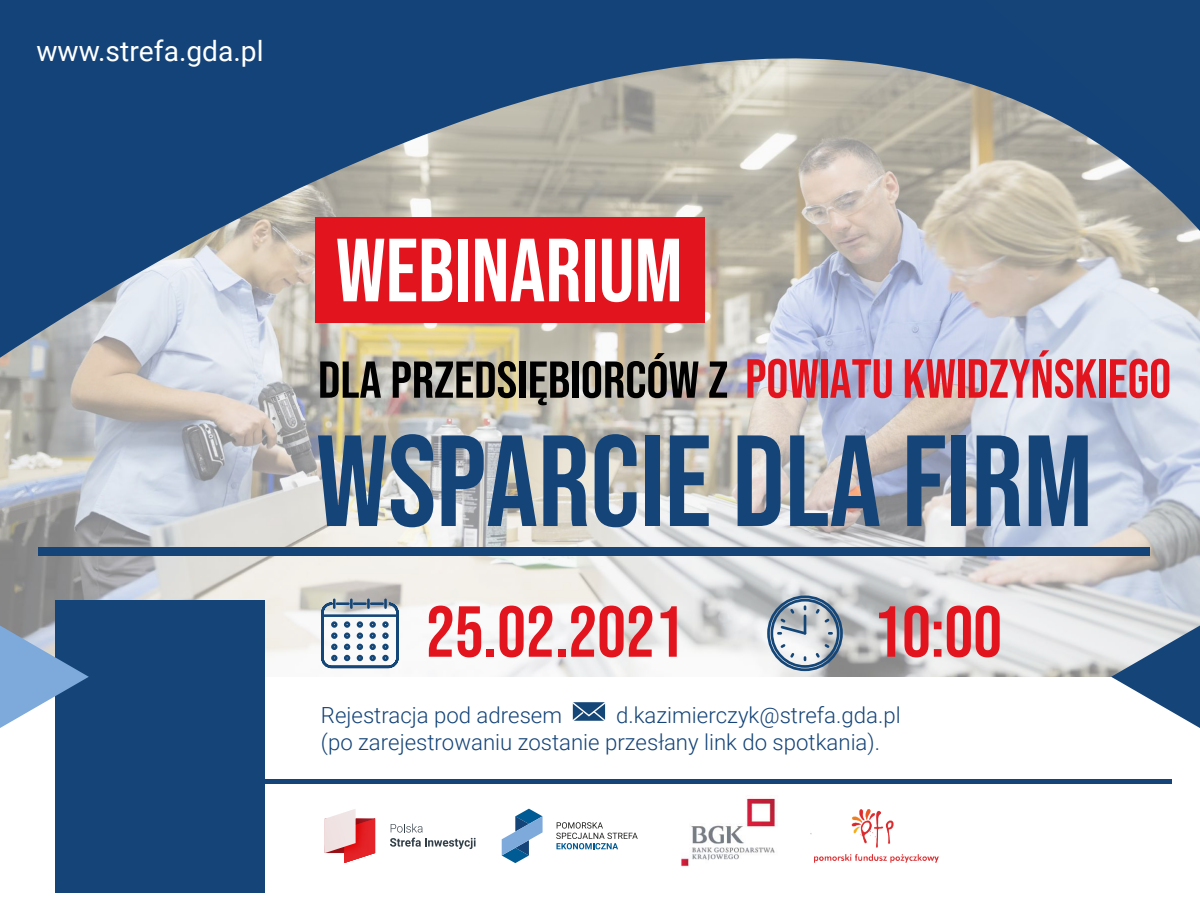
<style>
.page{position:relative;width:1200px;height:900px;background:#fff}
.page>*{position:absolute;margin:0;border:0;box-sizing:border-box;transform-origin:0 0}
.t1{font:129.4px "Bebas Neue";color:#144478}
.t2{font:89.4px "Bebas Neue";color:#fff}
.t3{font:72px "Bebas Neue";color:#e2151f}
.t4{font:55px "Bebas Neue";color:#e2151f}
.t5{font:28.2px "Roboto";color:#fff}
.t6{font:300 22.2px/26.6px "Roboto";color:#144478}
.s1{font-size:51.8px;color:#000}
</style>
<div class="page">
<img style="left:0;top:399px;width:1200px;height:277px">
<svg style="left:0;top:0;width:1200px;height:399px;background:#8494a4"></svg>
<svg style="left:556px;top:822px;width:82px;height:27px"></svg>
<svg style="left:502px;top:809px;width:41px;height:54px"></svg>
<svg style="left:390px;top:824px;width:86px;height:25px"></svg>
<svg style="left:325px;top:809px;width:50px;height:54px"></svg>
<img style="left:814px;top:809px;width:125px;height:53px">
<div style="left:315px;top:217px;width:390px;height:106px;background:#e2151f"></div>
<svg style="left:320px;top:600px;width:80px;height:69px"></svg>
<div style="left:382px;top:655px;width:7px;height:6px;border:3px solid #144678;border-radius:50%"></div>
<div style="left:771px;top:599px;width:69px;height:69px;border:3px solid #144678;border-radius:50%"></div>
<svg style="left:778px;top:607px;width:54px;height:53px"></svg>
<div style="left:767px;top:595px;width:76px;height:76px;border:3px solid #144678;border-radius:50%"></div>
<div style="left:55px;top:600px;width:210px;height:293px;background:#144478"></div>
<div style="left:38px;top:547px;width:1112px;height:8px;background:#144478"></div>
<div style="left:60px;top:779px;width:1111px;height:5px;background:#144478"></div>
<svg style="left:0;top:626px;width:89px;height:102px"></svg>
<svg style="left:1111px;top:626px;width:89px;height:102px"></svg>
<svg style="left:984px;top:0;width:216px;height:187px;background:#3c5f84"></svg>
<svg style="left:572px;top:702px;width:34px;height:19px"></svg>
<img style="left:681px;top:795px;width:97px;height:72px">
<p class="t5" style="left:36px;top:31px;width:229px">www.strefa.gda.pl</p>
<h2 class="t2" style="left:336px;top:220px;width:348px">WEBINARIUM</h2>
<h3 class="t4" style="left:318px;top:348px;width:855px"><span class="s1">DLA PRZEDSIĘBIORCÓW Z</span> POWIATU KWIDZYŃSKIEGO</h3>
<h1 class="t1" style="left:316px;top:408px;width:779px">WSPARCIE DLA FIRM</h1>
<h3 class="t3" style="left:426px;top:591px;width:259px">25.02.2021</h3>
<h3 class="t3" style="left:873px;top:591px;width:130px">10:00</h3>
<p class="t6" style="left:321px;top:701px;width:581px;text-indent:295px">d.kazimierczyk@strefa.gda.pl (po zarejestrowaniu zostanie przesłany link do spotkania).</p>
<p class="t6" style="left:321px;top:701px;width:243px">Rejestracja pod adresem</p>
</div>
